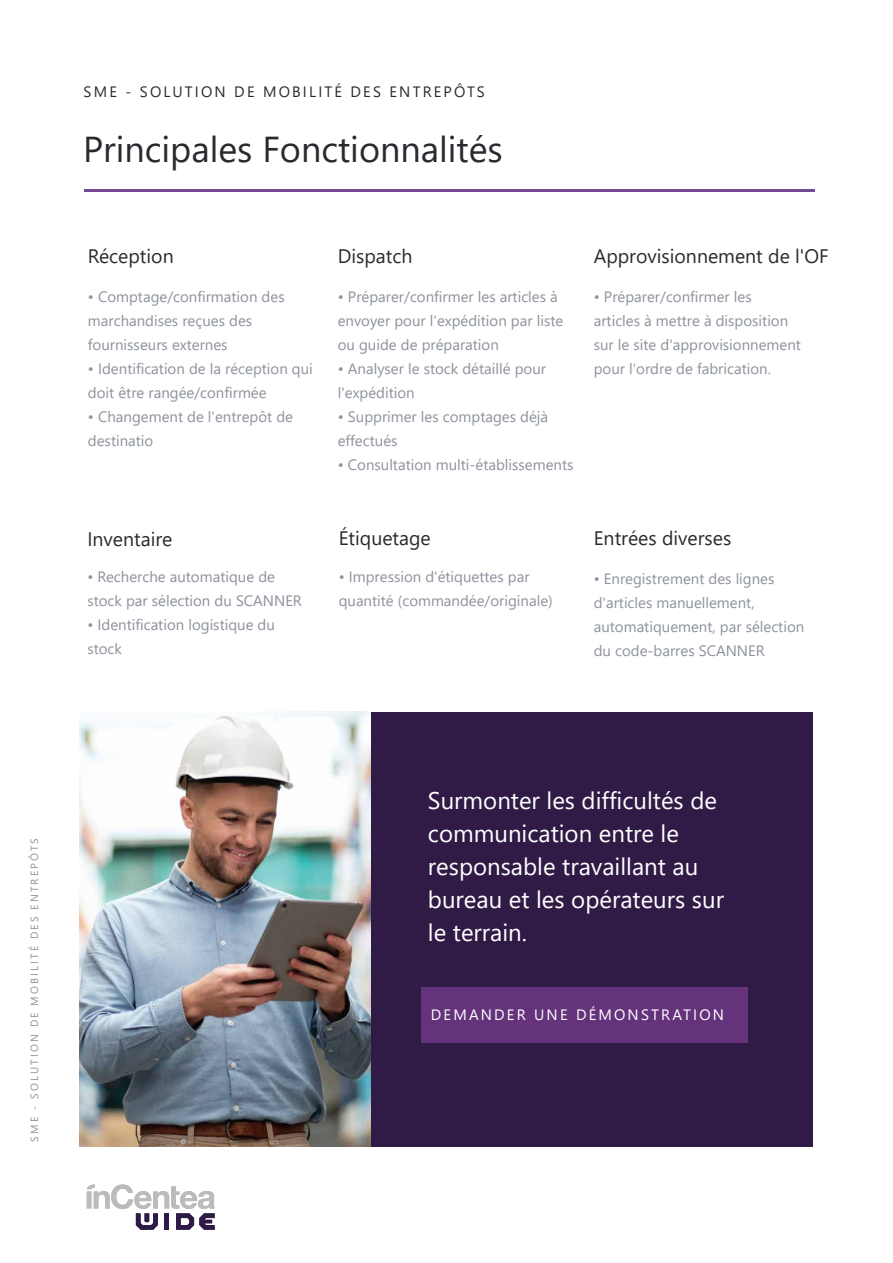
<style>
.page{position:relative;width:893px;height:1263px;background:#fff}
.page>*{position:absolute;margin:0;border:0;box-sizing:border-box;transform-origin:0 0}
.t1{font:36px "Segoe UI";color:#272a2e}
.t2{font:24px/33px "Segoe UI";color:#fff}
.t3{font:19.5px "Segoe UI";color:#282b2e}
.t4{font:15px/24px "Segoe UI";color:#8c929c}
.t5{font:15px "Segoe UI";letter-spacing:.145em;color:#282b2f}
.t6{font:15px "Segoe UI";letter-spacing:.145em;color:#fff}
.t7{font:10.5px "Segoe UI";letter-spacing:.2em;color:#8c949d}
</style>
<div class="page">
<div style="left:80px;top:712px;width:733px;height:434px;background:#301b46"></div>
<div style="left:421px;top:987px;width:327px;height:55px;background:#65337b"></div>
<hr style="left:84px;top:189px;width:730px;height:2px;background:#724992">
<svg style="left:87px;top:1184px;width:128px;height:46px"></svg>
<hr style="left:165px;top:1213px;width:4px;height:17px;background:#2e1a46">
<img style="left:80px;top:712px;width:290px;height:434px">
<p class="t5" style="left:84px;top:78px;width:403px">SME - SOLUTION DE MOBILITÉ DES ENTREPÔTS</p>
<h1 class="t1" style="left:83px;top:115px;width:421px">Principales Fonctionnalités</h1>
<h3 class="t3" style="left:88px;top:238px;width:87px">Réception</h3>
<h3 class="t3" style="left:338px;top:238px;width:76px">Dispatch</h3>
<p class="t4" style="left:88px;top:284px;width:198px">• Comptage/confirmation des marchandises reçues des fournisseurs externes</p>
<p class="t4" style="left:88px;top:356px;width:226px">• Identification de la réception qui doit être rangée/confirmée</p>
<p class="t4" style="left:88px;top:404px;width:207px">• Changement de l'entrepôt de destinatio</p>
<p class="t4" style="left:338px;top:284px;width:227px">• Préparer/confirmer les articles à envoyer pour l'expédition par liste ou guide de préparation</p>
<p class="t4" style="left:338px;top:356px;width:210px">• Analyser le stock détaillé pour l'expédition</p>
<p class="t4" style="left:338px;top:404px;width:212px">• Supprimer les comptages déjà effectués</p>
<p class="t4" style="left:338px;top:452px;width:237px">• Consultation multi-établissements</p>
<h3 class="t3" style="left:594px;top:238px;width:236px">Approvisionnement de l'OF</h3>
<p class="t4" style="left:594px;top:284px;width:209px">• Préparer/confirmer les articles à mettre à disposition sur le site d'approvisionnement pour l'ordre de fabrication.</p>
<h3 class="t3" style="left:87px;top:520px;width:87px">Inventaire</h3>
<p class="t4" style="left:87px;top:563px;width:216px">• Recherche automatique de stock par sélection du SCANNER</p>
<p class="t4" style="left:87px;top:611px;width:189px">• Identification logistique du stock</p>
<h3 class="t3" style="left:339px;top:520px;width:94px">Étiquetage</h3>
<p class="t4" style="left:339px;top:563px;width:216px">• Impression d'étiquettes par quantité (commandée/originale)</p>
<h3 class="t3" style="left:594px;top:520px;width:139px">Entrées diverses</h3>
<p class="t4" style="left:594px;top:565px;width:212px">• Enregistrement des lignes d'articles manuellement, automatiquement, par sélection du code-barres SCANNER</p>
<p class="t7" style="left:24px;top:1141px;width:305px;rotate:-90deg">SME - SOLUTION DE MOBILITÉ DES ENTREPÔTS</p>
<h2 class="t2" style="left:428px;top:782px;width:298px">Surmonter les difficultés de communication entre le responsable travaillant au bureau et les opérateurs sur le terrain.</h2>
<p class="t6" style="left:431px;top:1000px;width:295px">DEMANDER UNE DÉMONSTRATION</p>
</div>
